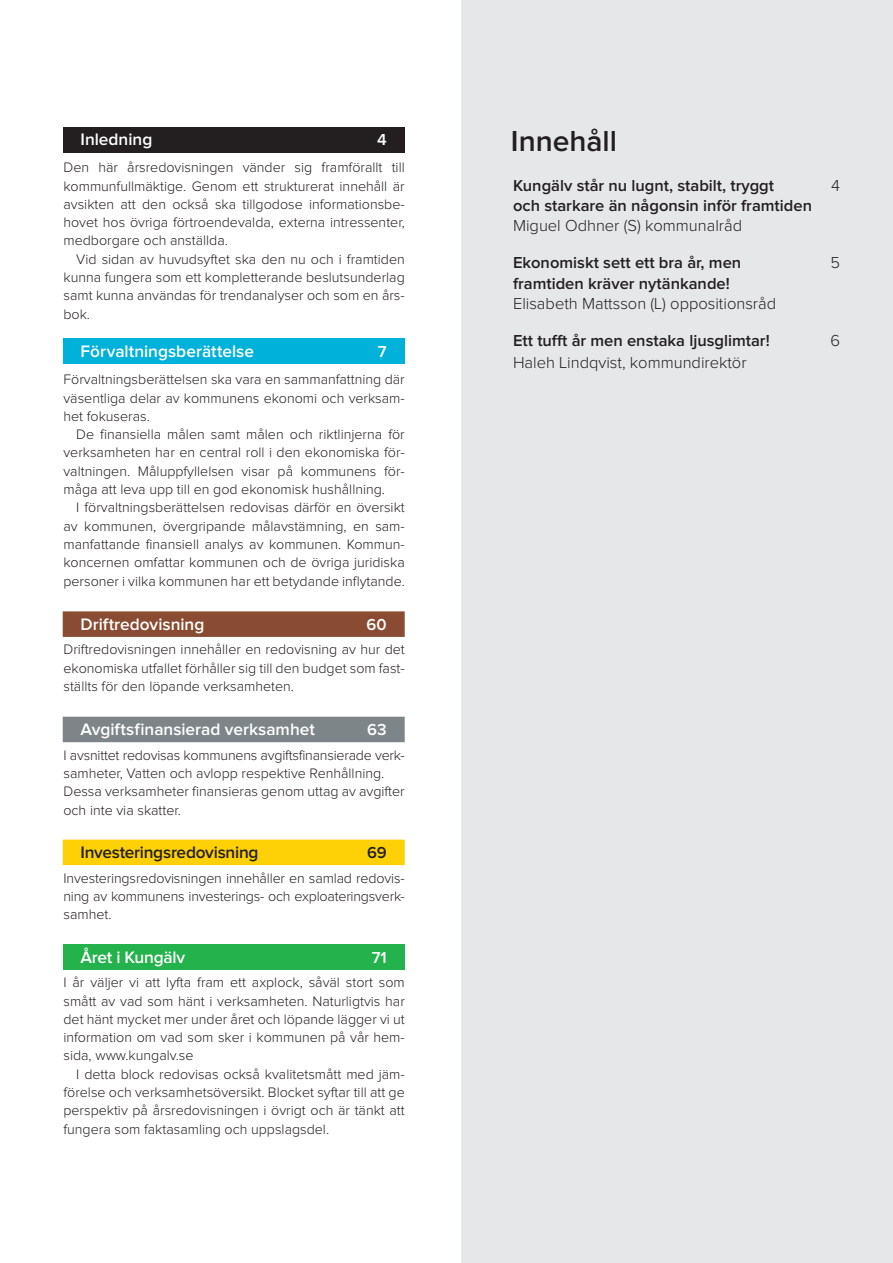
<style>
.page{position:relative;width:893px;height:1263px;background:#fff}
.page>*{position:absolute;margin:0;border:0;box-sizing:border-box;transform-origin:0 0}
.t1{font:600 30px "Proxima Nova";color:#231f20}
.t2{font:600 17.25px "Proxima Nova";color:#fff}
.t3{font:600 17.25px "Proxima Nova";letter-spacing:-.015em;color:#231f20}
.t4{font:600 16.5px "Proxima Nova";color:#231f20}
.t5{font:300 16.5px "Proxima Nova";color:#231f20}
.t6{font:600 16.5px "Proxima Nova";color:#fff}
.t7{font:300 14.25px/18.3px "Proxima Nova";color:#231f20;text-align:justify}
</style>
<div class="page">
<div style="left:461px;top:0;width:432px;height:1263px;background:#e6e7e9"></div>
<div style="left:63px;top:717px;width:342px;height:25px;background:#7e8588"></div>
<div style="left:63px;top:611px;width:342px;height:26px;background:#894c33;border:2px solid #894c33"></div>
<div style="left:63px;top:840px;width:342px;height:25px;background:#fed006"></div>
<div style="left:63px;top:944px;width:342px;height:25px;background:#23b24b"></div>
<div style="left:63px;top:339px;width:342px;height:25px;background:#00b1d9"></div>
<div style="left:63px;top:128px;width:342px;height:25px;background:#231f20"></div>
<p class="t2" style="left:80px;top:132px;width:73px">Inledning</p>
<p class="t6" style="left:377px;top:132px;width:11px">4</p>
<p class="t7" style="left:63px;top:159px;width:343px">Den här årsredovisningen vänder sig framförallt till kommunfullmäktige. Genom ett strukturerat innehåll är avsikten att den också ska tillgodose informationsbe&shy;hovet hos övriga förtroendevalda, externa intressenter, medborgare och anställda.</p>
<p class="t7" style="left:63px;top:250px;width:343px;text-indent:13px">Vid sidan av huvudsyftet ska den nu och i framtiden kunna fungera som ett kompletterande beslutsunderlag samt kunna användas för trendanalyser och som en års&shy;bok.</p>
<p class="t2" style="left:80px;top:343px;width:175px">Förvaltningsberättelse</p>
<p class="t6" style="left:378px;top:344px;width:10px">7</p>
<p class="t7" style="left:63px;top:371px;width:343px">Förvaltningsberättelsen ska vara en sammanfattning där väsentliga delar av kommunens ekonomi och verksam&shy;het fokuseras.</p>
<p class="t7" style="left:63px;top:426px;width:343px;text-indent:13px">De finansiella målen samt målen och riktlinjerna för verksamheten har en central roll i den ekonomiska för&shy;valtningen. Måluppfyllelsen visar på kommunens för&shy;måga att leva upp till en god ekonomisk hushållning.</p>
<p class="t7" style="left:63px;top:499px;width:343px;text-indent:13px">I förvaltningsberättelsen redovisas därför en översikt av kommunen, övergripande målavstämning, en sam&shy;manfattande finansiell analys av kommunen. Kommun&shy;koncernen omfattar kommunen och de övriga juridiska personer i vilka kommunen har ett betydande inflytande.</p>
<p class="t2" style="left:80px;top:616px;width:126px">Driftredovisning</p>
<p class="t6" style="left:366px;top:617px;width:22px">60</p>
<p class="t7" style="left:63px;top:641px;width:343px">Driftredovisningen innehåller en redovisning av hur det ekonomiska utfallet förhåller sig till den budget som fast&shy;ställts för den löpande verksamheten.</p>
<p class="t2" style="left:80px;top:721px;width:236px">Avgiftsfinansierad verksamhet</p>
<p class="t6" style="left:367px;top:722px;width:21px">63</p>
<p class="t7" style="left:63px;top:746px;width:343px;text-align:left">I avsnittet redovisas kommunens avgiftsfinansierade verk&shy;samheter, Vatten och avlopp respektive Renhållning.<br>Dessa verksamheter finansieras genom uttag av avgifter och inte via skatter.</p>
<p class="t3" style="left:80px;top:844px;width:180px">Investeringsredovisning</p>
<p class="t4" style="left:367px;top:845px;width:21px">69</p>
<p class="t7" style="left:63px;top:869px;width:343px">Investeringsredovisningen innehåller en samlad redovis&shy;ning av kommunens investerings- och exploateringsverk&shy;samhet.</p>
<p class="t2" style="left:80px;top:949px;width:106px">Året i Kungälv</p>
<p class="t6" style="left:372px;top:949px;width:16px">71</p>
<p class="t7" style="left:63px;top:974px;width:343px">I år väljer vi att lyfta fram ett axplock, såväl stort som smått av vad som hänt i verksamheten. Naturligtvis har det hänt mycket mer under året och löpande lägger vi ut information om vad som sker i kommunen på vår hem&shy;sida, www.kungalv.se</p>
<p class="t7" style="left:63px;top:1065px;width:343px;text-indent:13px">I detta block redovisas också kvalitetsmått med jäm&shy;förelse och verksamhetsöversikt. Blocket syftar till att ge perspektiv på årsredovisningen i övrigt och är tänkt att fungera som faktasamling och uppslagsdel.</p>
<h1 class="t1" style="left:511px;top:128px;width:108px">Innehåll</h1>
<p class="t4" style="left:513px;top:178px;width:263px">Kungälv står nu lugnt, stabilt, tryggt</p>
<p class="t5" style="left:831px;top:178px;width:10px">4</p>
<p class="t4" style="left:513px;top:198px;width:300px">och starkare än någonsin inför framtiden</p>
<p class="t5" style="left:513px;top:218px;width:231px">Miguel Odhner (S) kommunalråd</p>
<p class="t4" style="left:513px;top:255px;width:230px">Ekonomiskt sett ett bra år, men</p>
<p class="t5" style="left:830px;top:255px;width:11px">5</p>
<p class="t4" style="left:513px;top:276px;width:218px">framtiden kräver nytänkande!</p>
<p class="t5" style="left:513px;top:296px;width:265px">Elisabeth Mattsson (L) oppositionsråd</p>
<p class="t4" style="left:513px;top:333px;width:258px">Ett tufft år men enstaka ljusglimtar!</p>
<p class="t5" style="left:830px;top:333px;width:11px">6</p>
<p class="t5" style="left:513px;top:355px;width:235px">Haleh Lindqvist, kommundirektör</p>
</div>
